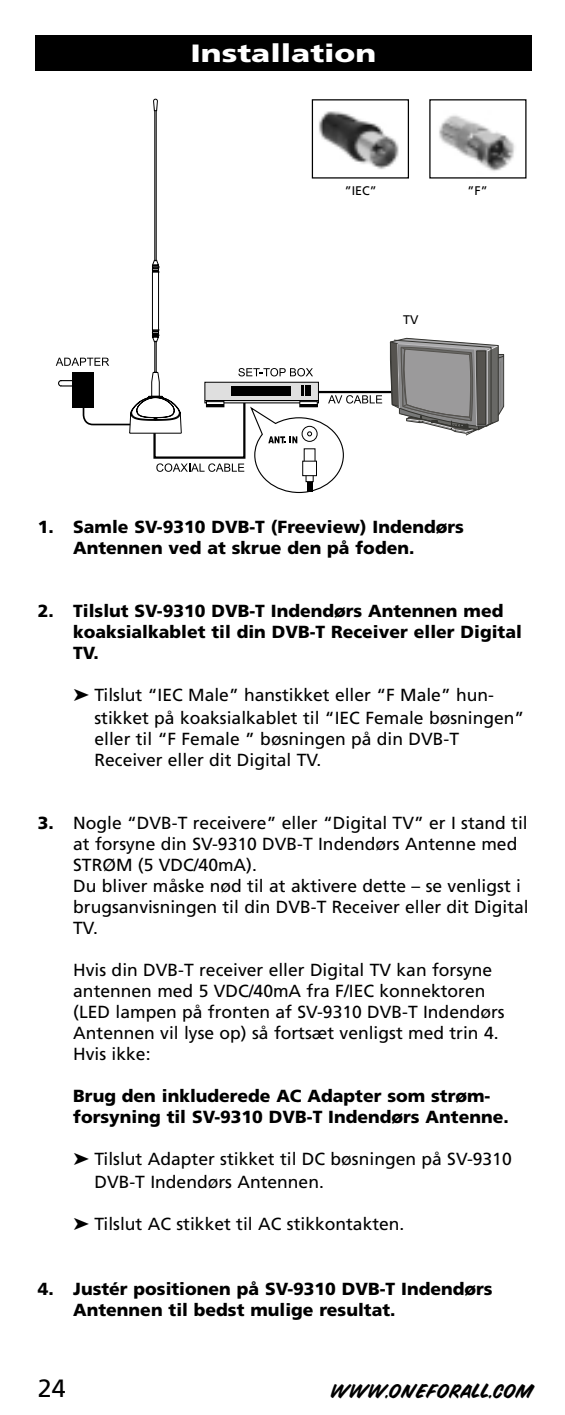
<style>
.page{position:relative;width:565px;height:1415px;background:#fff}
.page>*{position:absolute;margin:0;border:0;box-sizing:border-box;transform-origin:0 0}
.t1{font:900 25px "Frutiger";color:#fff;scale:1.25 1}
.t2{font:25px "Frutiger";color:#000}
.t3{font:17.5px/21px "Frutiger";color:#000}
.t4{font:900 17.5px/21px "Frutiger";color:#000}
.t5{font:15px "Snyder Speed";letter-spacing:.035em;color:#000}
.t6{font:12.5px "Frutiger";color:#000}
.s1{font-weight:900}
</style>
<div class="page">
<div style="left:35px;top:35px;width:496px;height:36px;background:#000"></div>
<svg style="left:56px;top:99px;width:449px;height:395px"></svg>
<div style="left:312px;top:100px;width:96px;height:78px;background:#fff"></div>
<div style="left:312px;top:99px;width:97px;height:80px;border:1px solid #000"></div>
<div style="left:430px;top:100px;width:96px;height:78px;background:#fff"></div>
<img style="left:439px;top:115px;width:76px;height:56px">
<img style="left:319px;top:111px;width:80px;height:59px">
<h1 class="t1" style="left:191px;top:44px;width:150px">Installation</h1>
<p class="t6" style="left:345px;top:186px;width:33px">”IEC”</p>
<p class="t6" style="left:468px;top:186px;width:22px">”F”</p>
<p class="t6" style="left:403px;top:314px;width:17px">TV</p>
<p class="t4" style="left:73px;top:518px;width:392px;text-indent:-35px">1. Samle SV-9310 DVB-T (Freeview) Indendørs<br>Antennen ved at skrue den på foden.</p>
<p class="t4" style="left:73px;top:602px;width:450px;text-indent:-35px">2. Tilslut SV-9310 DVB-T Indendørs Antennen med koaksialkablet til din DVB-T Receiver eller Digital<br>TV.</p>
<p class="t3" style="left:94px;top:685px;width:431px;line-height:22.8px;text-indent:-21px">➤ Tilslut “IEC Male” hanstikket eller “F Male” hun&shy;stikket på koaksialkablet til “IEC Female bøsningen”</p>
<p class="t3" style="left:94px;top:730px;width:366px">eller til “F Female ” bøsningen på din DVB-T<br>Receiver eller dit Digital TV.</p>
<p class="t3" style="left:73px;top:814px;width:457px;text-indent:-35px"><span class="s1">3.</span> Nogle “DVB-T receivere” eller “Digital TV” er I stand til at forsyne din SV-9310 DVB-T Indendørs Antenne med STRØM (5 VDC/40mA).<br>Du bliver måske nød til at aktivere dette – se venligst i brugsanvisningen til din DVB-T Receiver eller dit Digital TV.</p>
<p class="t3" style="left:73px;top:961px;width:433px">Hvis din DVB-T receiver eller Digital TV kan forsyne antennen med 5 VDC/40mA fra F/IEC konnektoren (LED lampen på fronten af SV-9310 DVB-T Indendørs Antennen vil lyse op) så fortsæt venligst med trin 4.<br>Hvis ikke:</p>
<p class="t4" style="left:73px;top:1087px;width:437px">Brug den inkluderede AC Adapter som strøm&shy;forsyning til SV-9310 DVB-T Indendørs Antenne.</p>
<p class="t3" style="left:94px;top:1149px;width:419px;line-height:22.8px;text-indent:-21px">➤ Tilslut Adapter stikket til DC bøsningen på SV-9310<br>DVB-T Indendørs Antennen.</p>
<p class="t3" style="left:73px;top:1214px;width:333px">➤ Tilslut AC stikket til AC stikkontakten.</p>
<p class="t4" style="left:73px;top:1279px;width:421px;text-indent:-35px">4. Justér positionen på SV-9310 DVB-T Indendørs<br>Antennen til bedst mulige resultat.</p>
<h1 class="t2" style="left:38px;top:1378px;width:29px">24</h1>
<p class="t5" style="left:331px;top:1383px;width:204px">WWW.ONEFORALL.COM</p>
</div>
